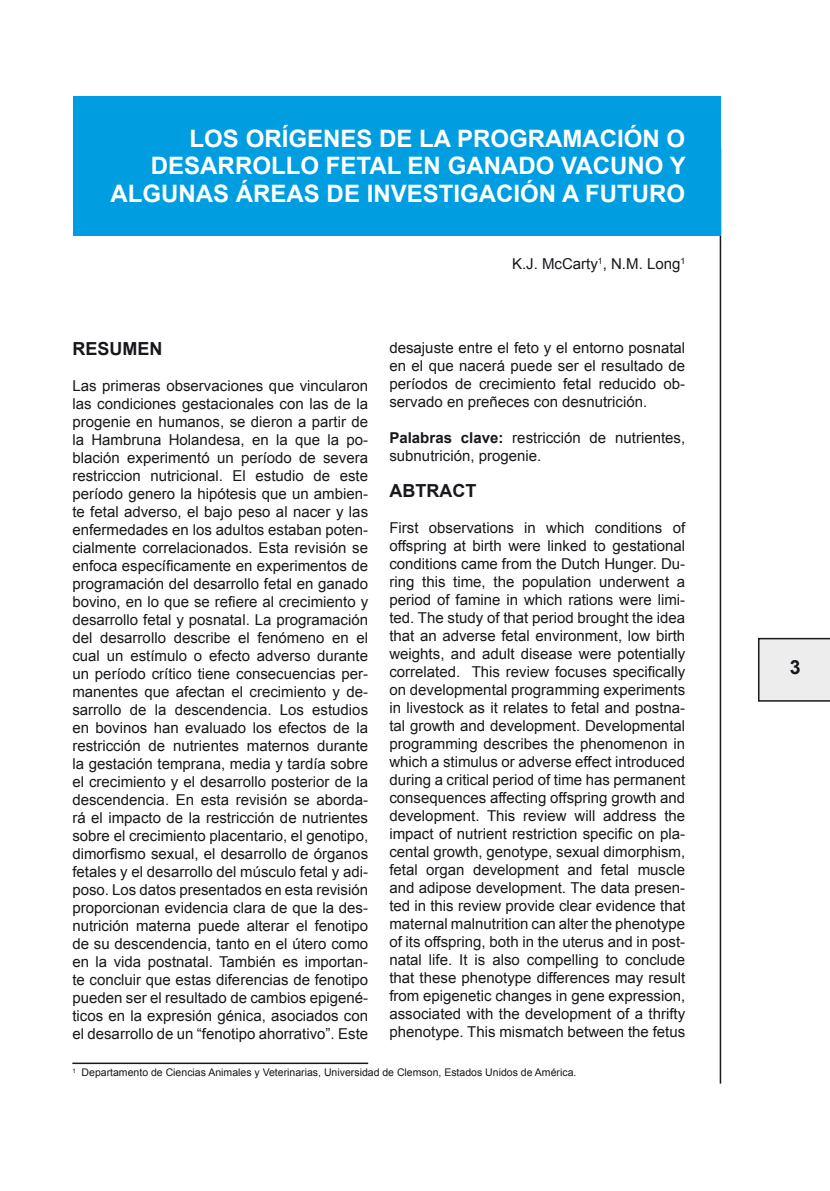
<style>
.page{position:relative;width:830px;height:1191px;background:#fff}
.page>*{position:absolute;margin:0;border:0;box-sizing:border-box;transform-origin:0 0}
.t1{font:700 24px/27.6px "Arial";color:#fff;text-align:right}
.t2{font:700 19.5px "Arial";color:#1a171c}
.t3{font:700 18px "Arial";color:#1a171c}
.t4{font:15px/18px "Arial";color:#1a171c;text-align:justify}
.t5{font:10.5px "Arial";color:#1a171c}
.s1{font-weight:700}
</style>
<div class="page">
<svg style="left:758px;top:638px;width:71px;height:63px"></svg>
<hr style="left:719px;top:110px;width:1px;height:973px;background:#1a171c">
<div style="left:74px;top:96px;width:646px;height:139px;background:#009ee0"></div>
<hr style="left:72px;top:1062px;width:296px;height:2px;background:#1a171c">
<h1 class="t1" style="left:110px;top:125px;width:576px">LOS ORÍGENES DE LA PROGRAMACIÓN O<br>DESARROLLO FETAL EN GANADO VACUNO Y<br>ALGUNAS ÁREAS DE INVESTIGACIÓN A FUTURO</h1>
<p class="t4" style="left:511px;top:255px;width:175px">K.J. McCarty<sup>1</sup>, N.M. Long<sup>1</sup></p>
<p class="t3" style="left:72px;top:337px;width:91px">RESUMEN</p>
<p class="t4" style="left:72px;top:377px;width:297px">Las primeras observaciones que vincularon las condiciones gestacionales con las de la progenie en humanos, se dieron a partir de la Hambruna Holandesa, en la que la po&shy;blación experimentó un período de severa restriccion nutricional. El estudio de este período genero la hipótesis que un ambien&shy;te fetal adverso, el bajo peso al nacer y las enfermedades en los adultos estaban poten&shy;cialmente correlacionados. Esta revisión se enfoca específicamente en experimentos de programación del desarrollo fetal en ganado bovino, en lo que se refiere al crecimiento y desarrollo fetal y posnatal. La programación del desarrollo describe el fenómeno en el cual un estímulo o efecto adverso durante un período crítico tiene consecuencias per&shy;manentes que afectan el crecimiento y de&shy;sarrollo de la descendencia. Los estudios en bovinos han evaluado los efectos de la restricción de nutrientes maternos durante la gestación temprana, media y tardía sobre el crecimiento y el desarrollo posterior de la descendencia. En esta revisión se aborda&shy;rá el impacto de la restricción de nutrientes sobre el crecimiento placentario, el genotipo, dimorfismo sexual, el desarrollo de órganos fetales y el desarrollo del músculo fetal y adi&shy;poso. Los datos presentados en esta revisión proporcionan evidencia clara de que la des&shy;nutrición materna puede alterar el fenotipo de su descendencia, tanto en el útero como en la vida postnatal. También es importan&shy;te concluir que estas diferencias de fenotipo pueden ser el resultado de cambios epigené&shy;ticos en la expresión génica, asociados con el desarrollo de un “fenotipo ahorrativo”. Este</p>
<p class="t4" style="left:389px;top:339px;width:297px">desajuste entre el feto y el entorno posnatal en el que nacerá puede ser el resultado de períodos de crecimiento fetal reducido ob&shy;servado en preñeces con desnutrición.</p>
<p class="t4" style="left:389px;top:429px;width:297px"><span class="s1">Palabras clave:</span> restricción de nutrientes, subnutrición, progenie.</p>
<p class="t3" style="left:389px;top:478px;width:88px">ABTRACT</p>
<p class="t4" style="left:389px;top:519px;width:297px">First observations in which conditions of offspring at birth were linked to gestational conditions came from the Dutch Hunger. Du&shy;ring this time, the population underwent a period of famine in which rations were limi&shy;ted. The study of that period brought the idea that an adverse fetal environment, low birth weights, and adult disease were potentially correlated. This review focuses specifically on developmental programming experiments in livestock as it relates to fetal and postna&shy;tal growth and development. Developmental programming describes the phenomenon in which a stimulus or adverse effect introduced during a critical period of time has permanent consequences affecting offspring growth and development. This review will address the impact of nutrient restriction specific on pla&shy;cental growth, genotype, sexual dimorphism, fetal organ development and fetal muscle and adipose development. The data presen&shy;ted in this review provide clear evidence that maternal malnutrition can alter the phenotype of its offspring, both in the uterus and in post&shy;natal life. It is also compelling to conclude that these phenotype differences may result from epigenetic changes in gene expression, associated with the development of a thrifty phenotype. This mismatch between the fetus</p>
<p class="t5" style="left:72px;top:1065px;width:505px"><sup>1</sup> Departamento de Ciencias Animales y Veterinarias, Universidad de Clemson, Estados Unidos de América.</p>
<h2 class="t2" style="left:789px;top:654px;width:12px">3</h2>
</div>
